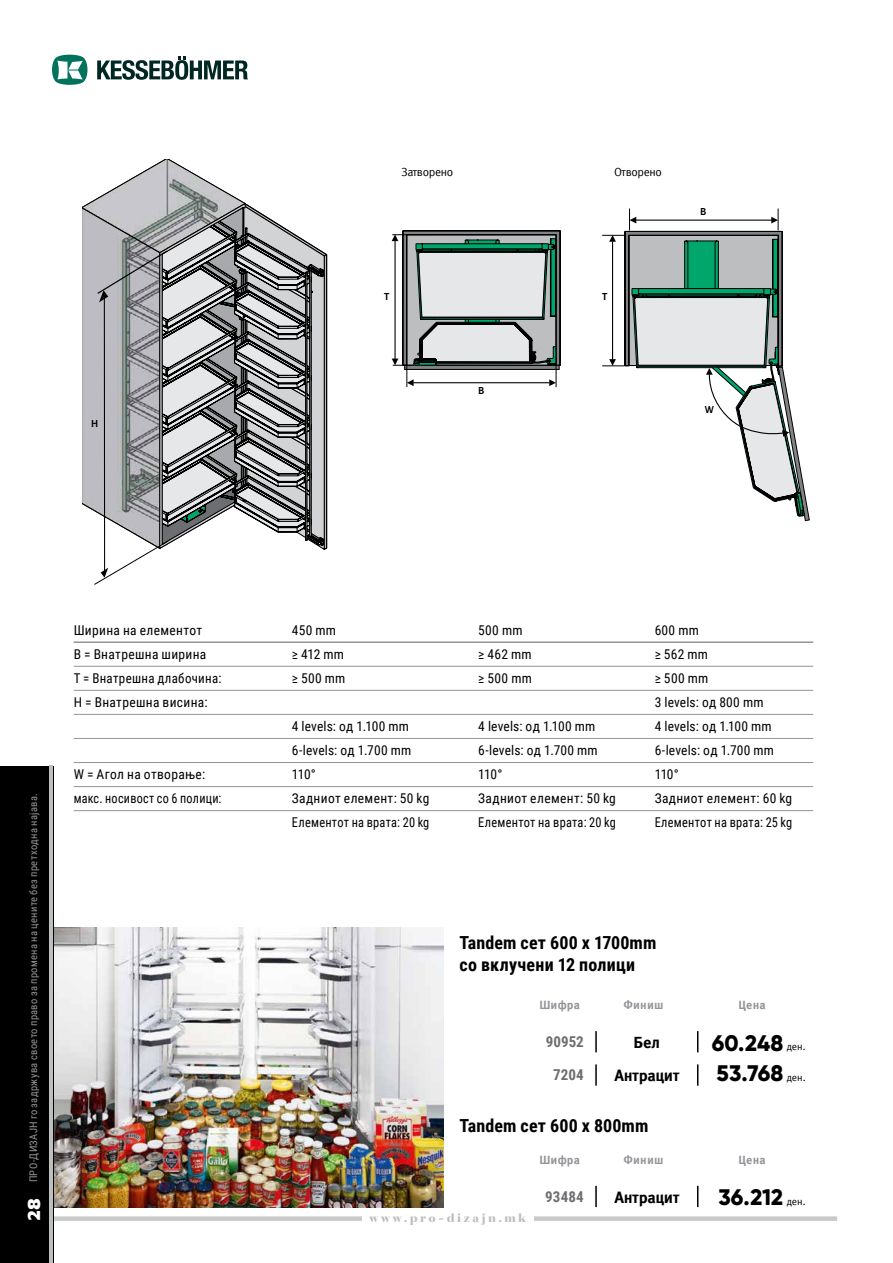
<style>
.page{position:relative;width:893px;height:1263px;background:#fff}
.page>*{position:absolute;margin:0;border:0;box-sizing:border-box;transform-origin:0 0}
.t1{font:800 22.5px/30px "Gilroy";color:#000}
.t2{font:700 18px/21.6px "Roboto Condensed";letter-spacing:.005em;color:#000}
.t3{font:900 18px "Maven Pro";color:#fff}
.t4{font:700 16.2px/33px "Meta Pro";letter-spacing:-.025em;color:#000;text-align:center}
.t5{font:700 15px "Roboto Condensed";letter-spacing:.005em;color:#6d6e71}
.t6{font:13.5px/24px "Roboto Condensed";letter-spacing:.02em;color:#000}
.t7{font:700 12px "Meta Pro";letter-spacing:.01em;color:#939598}
.t8{font:900 12px "Bauer Bodoni";letter-spacing:.2em;color:#bcbec0}
.t9{font:11.7px "Meta Pro";letter-spacing:-.03em;color:#000}
.t10{font:10.5px "Roboto Condensed";letter-spacing:.035em;color:#939598}
.t11{font:700 10.5px "Corporate S";color:#000}
.t12{font:10.2px "Meta Pro";letter-spacing:-.005em;color:#000}
</style>
<div class="page">
<svg style="left:82px;top:159px;width:245px;height:426px"></svg>
<svg style="left:392px;top:230px;width:168px;height:157px"></svg>
<svg style="left:602px;top:209px;width:208px;height:312px"></svg>
<hr style="left:74px;top:641px;width:739px;height:2px;background:#939598">
<hr style="left:74px;top:666px;width:739px;height:1px;background:#939598">
<hr style="left:74px;top:714px;width:739px;height:1px;background:#939598">
<hr style="left:74px;top:762px;width:739px;height:1px;background:#939598">
<hr style="left:74px;top:690px;width:739px;height:1px;background:#939598">
<hr style="left:74px;top:738px;width:739px;height:1px;background:#939598">
<hr style="left:74px;top:786px;width:739px;height:1px;background:#939598">
<hr style="left:74px;top:810px;width:739px;height:1px;background:#939598">
<svg style="left:697px;top:1031px;width:1px;height:21px"></svg>
<svg style="left:697px;top:1186px;width:1px;height:21px"></svg>
<svg style="left:697px;top:1064px;width:1px;height:22px"></svg>
<hr style="left:595px;top:1031px;width:2px;height:21px;background:#000">
<hr style="left:595px;top:1186px;width:2px;height:21px;background:#000">
<hr style="left:595px;top:1064px;width:2px;height:22px;background:#000">
<img style="left:54px;top:928px;width:390px;height:280px">
<div style="left:0;top:766px;width:53px;height:497px;background:#000"></div>
<div style="left:54px;top:1216px;width:783px;height:5px;background:#c9cacb"></div>
<svg style="left:97px;top:56px;width:151px;height:24px"></svg>
<svg style="left:52px;top:54px;width:36px;height:31px"></svg>
<hr style="left:49px;top:766px;width:4px;height:497px;background:#bcbec0">
<div style="left:362px;top:1213px;width:172px;height:12px;background:#fff"></div>
<p class="t11" style="left:91px;top:415px;width:9px">H</p>
<p class="t9" style="left:401px;top:163px;width:53px">Затворено</p>
<p class="t9" style="left:614px;top:163px;width:49px">Отворено</p>
<p class="t11" style="left:384px;top:288px;width:7px">T</p>
<p class="t11" style="left:478px;top:382px;width:8px">B</p>
<p class="t11" style="left:602px;top:288px;width:7px">T</p>
<p class="t11" style="left:700px;top:203px;width:8px">B</p>
<p class="t11" style="left:705px;top:401px;width:11px">W</p>
<p class="t10" style="left:26px;top:1182px;width:391px;rotate:-90deg">ПРО-ДИЗАЈН го задржува своето право за промена на цените без претходна најава.</p>
<h2 class="t3" style="left:22px;top:1221px;width:24px;rotate:-90deg">28</h2>
<p class="t6" style="left:74px;top:618px;width:149px">Ширина на елементот<br>B = Внатрешна ширина<br>T = Внатрешна длабочина:<br>H = Внатрешна висина:</p>
<p class="t6" style="left:74px;top:762px;width:149px">W = Агол на отворање: макс. носивост со 6 полици:</p>
<p class="t6" style="left:292px;top:618px;width:55px">450 mm ≥ 412 mm ≥ 500 mm</p>
<p class="t6" style="left:292px;top:714px;width:139px">4 levels: од 1.100 mm<br>6-levels: од 1.700 mm<br>110°<br>Задниот елемент: 50 kg<br>Елементот на врата: 20 kg</p>
<p class="t6" style="left:478px;top:618px;width:55px">500 mm ≥ 462 mm ≥ 500 mm</p>
<p class="t6" style="left:478px;top:714px;width:139px">4 levels: од 1.100 mm<br>6-levels: од 1.700 mm<br>110°<br>Задниот елемент: 50 kg<br>Елементот на врата: 20 kg</p>
<p class="t6" style="left:655px;top:618px;width:139px">600 mm<br>≥ 562 mm<br>≥ 500 mm<br>3 levels: од 800 mm<br>4 levels: од 1.100 mm<br>6-levels: од 1.700 mm<br>110°<br>Задниот елемент: 60 kg<br>Елементот на врата: 25 kg</p>
<h2 class="t2" style="left:459px;top:931px;width:198px">Tandem сет 600 x 1700mm со вклучени 12 полици</h2>
<p class="t7" style="left:539px;top:996px;width:42px">Шифра</p>
<p class="t7" style="left:624px;top:996px;width:41px">Финиш</p>
<p class="t7" style="left:738px;top:996px;width:29px">Цена</p>
<p class="t5" style="left:546px;top:1031px;width:40px">90952</p>
<p class="t5" style="left:553px;top:1064px;width:32px">7204</p>
<p class="t4" style="left:614px;top:1025px;width:66px">Бел<br>Антрацит</p>
<h1 class="t1" style="left:712px;top:1027px;width:73px">60.248<br>53.768</h1>
<p class="t12" style="left:787px;top:1039px;width:20px">ден.</p>
<p class="t12" style="left:787px;top:1069px;width:20px">ден.</p>
<h2 class="t2" style="left:459px;top:1114px;width:190px">Tandem сет 600 x 800mm</h2>
<p class="t7" style="left:539px;top:1150px;width:42px">Шифра</p>
<p class="t7" style="left:624px;top:1150px;width:41px">Финиш</p>
<p class="t7" style="left:738px;top:1150px;width:29px">Цена</p>
<p class="t5" style="left:545px;top:1186px;width:40px">93484</p>
<p class="t4" style="left:614px;top:1179px;width:66px">Антрацит</p>
<h1 class="t1" style="left:718px;top:1182px;width:66px">36.212</h1>
<p class="t12" style="left:787px;top:1194px;width:20px">ден.</p>
<p class="t8" style="left:369px;top:1211px;width:159px">www.pro-dizajn.mk</p>
</div>
